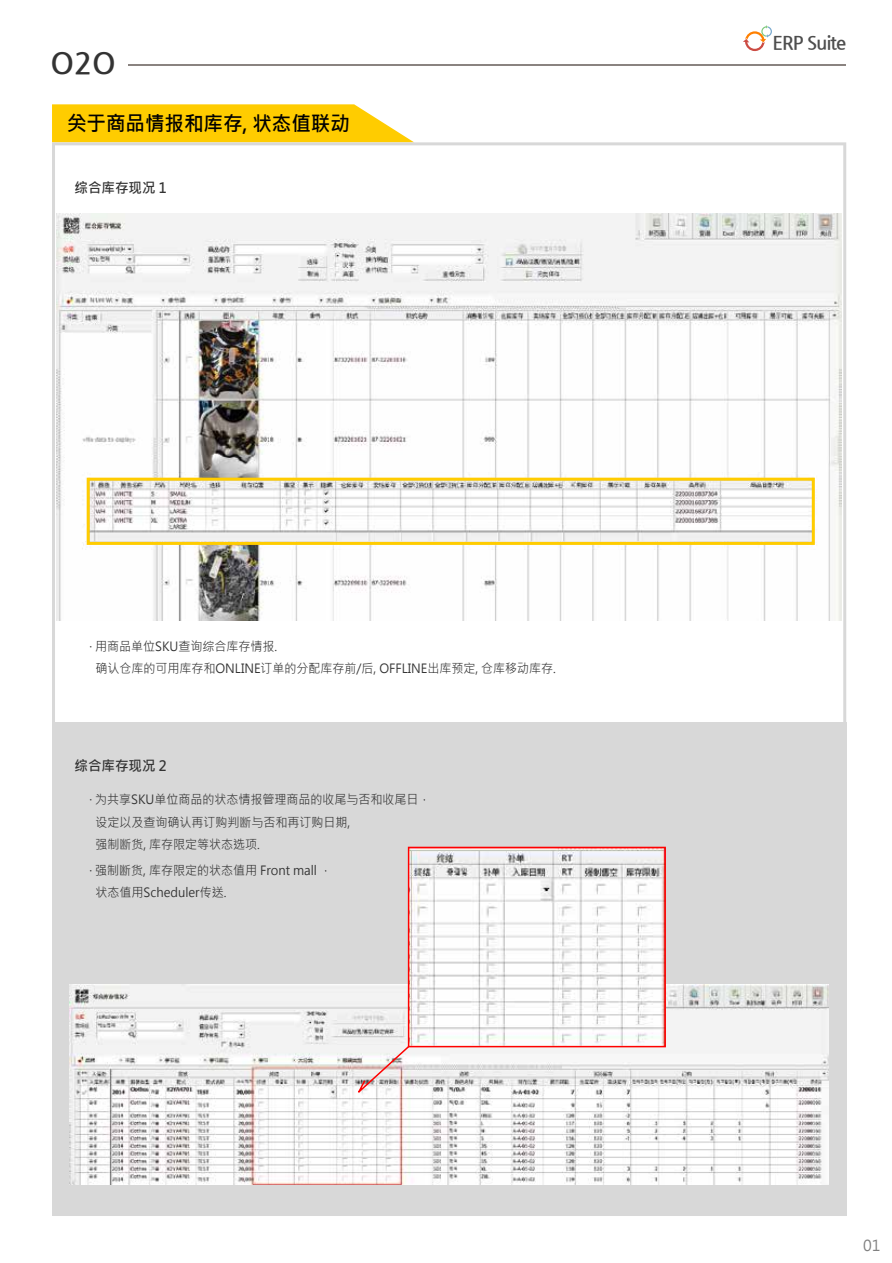
<style>
.page{position:relative;width:892px;height:1263px;background:#fff}
.page>*{position:absolute;margin:0;border:0;box-sizing:border-box;transform-origin:0 0}
.t1{font:700 30px "Nanum Gothic";color:#333}
.t2{font:700 20.55px "Microsoft Jheng Hei";color:#000;scale:.95 1}
.t3{font:700 18.6px "Nanum Gothic";letter-spacing:-.05em;color:#4d4d4d}
.t4{font:15px "Microsoft Jheng Hei";color:#808080}
.t5{font:700 14.25px "Microsoft Jheng Hei";color:#333;scale:.95 1}
.t6{font:12.6px/22.5px "Microsoft Jheng Hei";color:#333;scale:.95 1}
</style>
<div class="page">
<svg style="left:52px;top:104px;width:362px;height:38px;background:#ffd017"></svg>
<svg style="left:743px;top:25px;width:29px;height:26px"></svg>
<hr style="left:129px;top:64px;width:717px;height:1px;background:#8a8380">
<svg style="left:52px;top:142px;width:794px;height:580px"></svg>
<div style="left:52px;top:722px;width:794px;height:494px;background:#d8d8d8"></div>
<img style="left:70px;top:985px;width:759px;height:199px">
<img style="left:411px;top:850px;width:252px;height:194px">
<div style="left:408px;top:847px;width:258px;height:200px;border:2px solid #f00"></div>
<svg style="left:353px;top:1044px;width:58px;height:55px"></svg>
<img style="left:57px;top:213px;width:784px;height:408px">
<div style="left:87px;top:478px;width:728px;height:67px;border:3px solid #fc0"></div>
<h1 class="t1" style="left:51px;top:48px;width:67px">O2O</h1>
<h2 class="t2" style="left:67px;top:111px;width:299px">关于商品情报和库存, 状态值联动</h2>
<p class="t5" style="left:75px;top:179px;width:99px">综合库存现况 1</p>
<p class="t6" style="left:96px;top:635px;width:486px;text-indent:-6px">· 用商品单位SKU查询综合库存情报.<br>确认仓库的可用库存和ONLINE订单的分配库存前/后, OFFLINE出库预定, 仓库移动库存.</p>
<p class="t5" style="left:75px;top:756px;width:99px">综合库存现况 2</p>
<p class="t6" style="left:96px;top:788px;width:354px;text-indent:-6px">· 为共享SKU单位商品的状态情报管理商品的收尾与否和收尾日，设定以及查询确认再订购判断与否和再订购日期,<br>强制断货, 库存限定等状态选项.</p>
<p class="t6" style="left:96px;top:859px;width:250px;text-indent:-6px">· 强制断货, 库存限定的状态值用 Front mall ，状态值用Scheduler传送.</p>
<h3 class="t3" style="left:772px;top:34px;width:75px">ERP Suite</h3>
<p class="t4" style="left:863px;top:1236px;width:19px">01</p>
</div>
